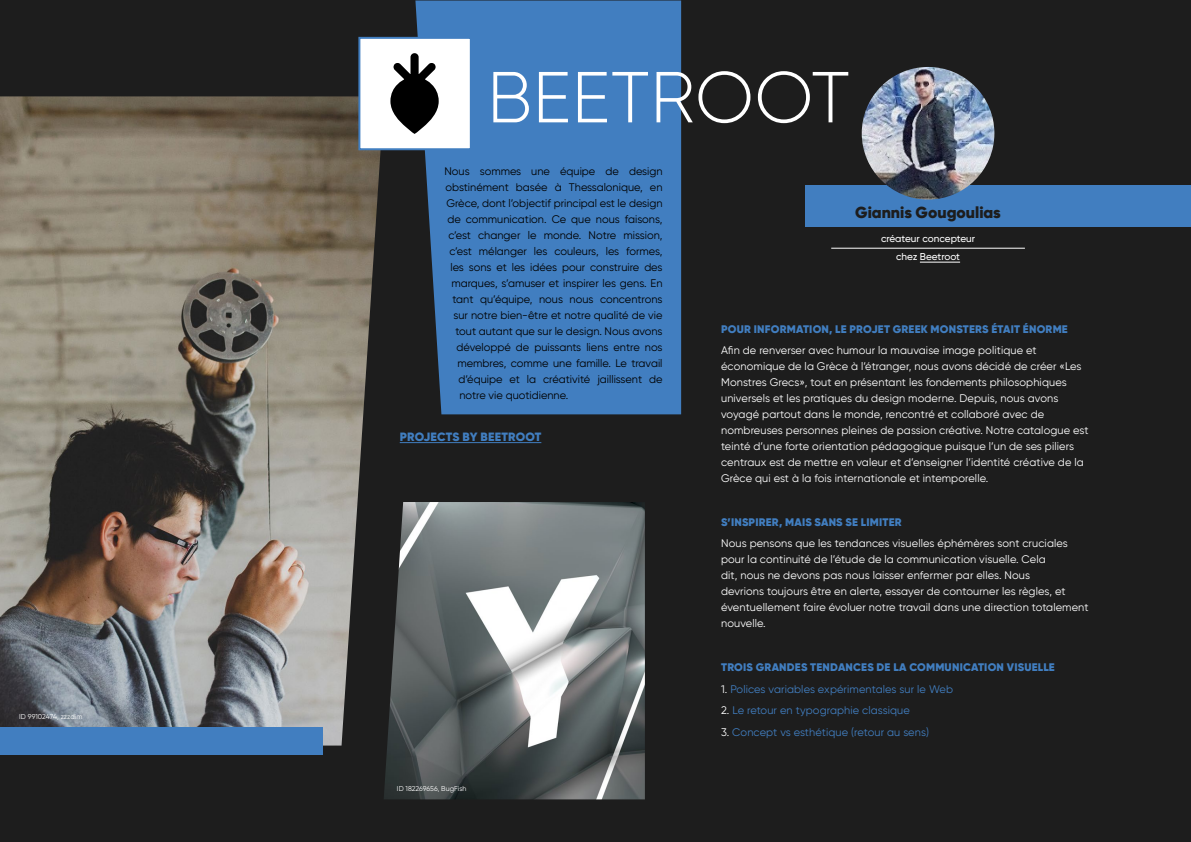
<style>
.page{position:relative;width:1191px;height:842px;background:#1d1d1d}
.page>*{position:absolute;margin:0;border:0;box-sizing:border-box;transform-origin:0 0}
.t1{font:300 72px "Gilroy";letter-spacing:.01em;color:#fff}
.t2{font:900 16px "Gilroy";color:#1d1d1d}
.t3{font:900 12px "Gilroy";letter-spacing:.015em;color:#417ec0}
.t4{font:11px/16px "Gilroy";letter-spacing:.01em;color:#fff}
.t5{font:11px "Gilroy";color:#000}
.t6{font:900 11px "Gilroy";letter-spacing:.02em;color:#417ec0}
.t7{font:11px "Gilroy";letter-spacing:.01em;color:#417ec0}
.t8{font:500 10px/18px "Gilroy";color:#fff;text-align:center}
.t9{font:7px "Gilroy";letter-spacing:.01em;color:#fff}
.s1{color:#fff}
</style>
<div class="page">
<div style="left:805px;top:185px;width:386px;height:41px;background:#417ec0"></div>
<div style="left:415px;top:1px;width:266px;height:413px;background:#417ec0"></div>
<img style="left:0;top:96px;width:384px;height:649px">
<hr style="left:400px;top:442px;width:141px;height:1px;background:#417ec0">
<div style="left:359px;top:38px;width:112px;height:111px;background:#fff"></div>
<svg style="left:390px;top:53px;width:49px;height:81px"></svg>
<div style="left:358px;top:37px;width:114px;height:113px;border:2px solid #417ec0"></div>
<img style="left:861px;top:67px;width:133px;height:133px;border-radius:66px">
<hr style="left:920px;top:262px;width:40px;height:1px;background:#fff">
<img style="left:384px;top:502px;width:261px;height:297px">
<div style="left:0;top:727px;width:322px;height:28px;background:#417ec0"></div>
<hr style="left:831px;top:248px;width:194px;height:1px;background:#fff">
<p class="t9" style="left:19px;top:712px;width:65px">ID 99102474, zzzdim</p>
<h1 class="t1" style="left:487px;top:53px;width:364px">BEETROOT</h1>
<p class="t5" style="left:444px;top:165px;width:220px">Nous sommes une équipe de design</p>
<p class="t5" style="left:445px;top:181px;width:218px">obstinément basée à Thessalonique, en</p>
<p class="t5" style="left:446px;top:197px;width:218px">Grèce, dont l’objectif principal est le design</p>
<p class="t5" style="left:447px;top:213px;width:217px">de communication. Ce que nous faisons,</p>
<p class="t5" style="left:448px;top:229px;width:216px">c’est changer le monde. Notre mission,</p>
<p class="t5" style="left:449px;top:245px;width:214px">c’est mélanger les couleurs, les formes,</p>
<p class="t5" style="left:450px;top:261px;width:213px">les sons et les idées pour construire des</p>
<p class="t5" style="left:451px;top:277px;width:212px">marques, s’amuser et inspirer les gens. En</p>
<p class="t5" style="left:452px;top:293px;width:211px">tant qu’équipe, nous nous concentrons</p>
<p class="t5" style="left:453px;top:309px;width:210px">sur notre bien-être et notre qualité de vie</p>
<p class="t5" style="left:455px;top:325px;width:209px">tout autant que sur le design. Nous avons</p>
<p class="t5" style="left:456px;top:341px;width:208px">développé de puissants liens entre nos</p>
<p class="t5" style="left:457px;top:357px;width:207px">membres, comme une famille. Le travail</p>
<p class="t5" style="left:458px;top:373px;width:206px">d’équipe et la créativité jaillissent de</p>
<p class="t5" style="left:459px;top:389px;width:110px">notre vie quotidienne.</p>
<p class="t3" style="left:400px;top:429px;width:143px">PROJECTS BY BEETROOT</p>
<p class="t9" style="left:397px;top:784px;width:71px">ID 182269656, BugFish</p>
<h2 class="t2" style="left:855px;top:203px;width:147px">Giannis Gougoulias</h2>
<p class="t8" style="left:881px;top:230px;width:96px">créateur concepteur chez Beetroot</p>
<p class="t6" style="left:721px;top:322px;width:348px">POUR INFORMATION, LE PROJET GREEK MONSTERS ÉTAIT ÉNORME</p>
<p class="t4" style="left:721px;top:342px;width:369px">Afin de renverser avec humour la mauvaise image politique et économique de la Grèce à l’étranger, nous avons décidé de créer «Les Monstres Grecs», tout en présentant les fondements philosophiques universels et les pratiques du design moderne. Depuis, nous avons voyagé partout dans le monde, rencontré et collaboré avec de nombreuses personnes pleines de passion créative. Notre catalogue est teinté d’une forte orientation pédagogique puisque l’un de ses piliers centraux est de mettre en valeur et d’enseigner l’identité créative de la Grèce qui est à la fois internationale et intemporelle.</p>
<p class="t6" style="left:721px;top:515px;width:182px">S’INSPIRER, MAIS SANS SE LIMITER</p>
<p class="t4" style="left:721px;top:535px;width:369px">Nous pensons que les tendances visuelles éphémères sont cruciales pour la continuité de l’étude de la communication visuelle. Cela<br>dit, nous ne devons pas nous laisser enfermer par elles. Nous<br>devrions toujours être en alerte, essayer de contourner les règles, et éventuellement faire évoluer notre travail dans une direction totalement nouvelle.</p>
<p class="t6" style="left:721px;top:660px;width:335px">TROIS GRANDES TENDANCES DE LA COMMUNICATION VISUELLE</p>
<p class="t7" style="left:721px;top:682px;width:233px"><span class="s1">1.</span> Polices variables expérimentales sur le Web</p>
<p class="t7" style="left:721px;top:704px;width:190px"><span class="s1">2.</span> Le retour en typographie classique</p>
<p class="t7" style="left:721px;top:725px;width:209px"><span class="s1">3.</span> Concept vs esthétique (retour au sens)</p>
</div>
